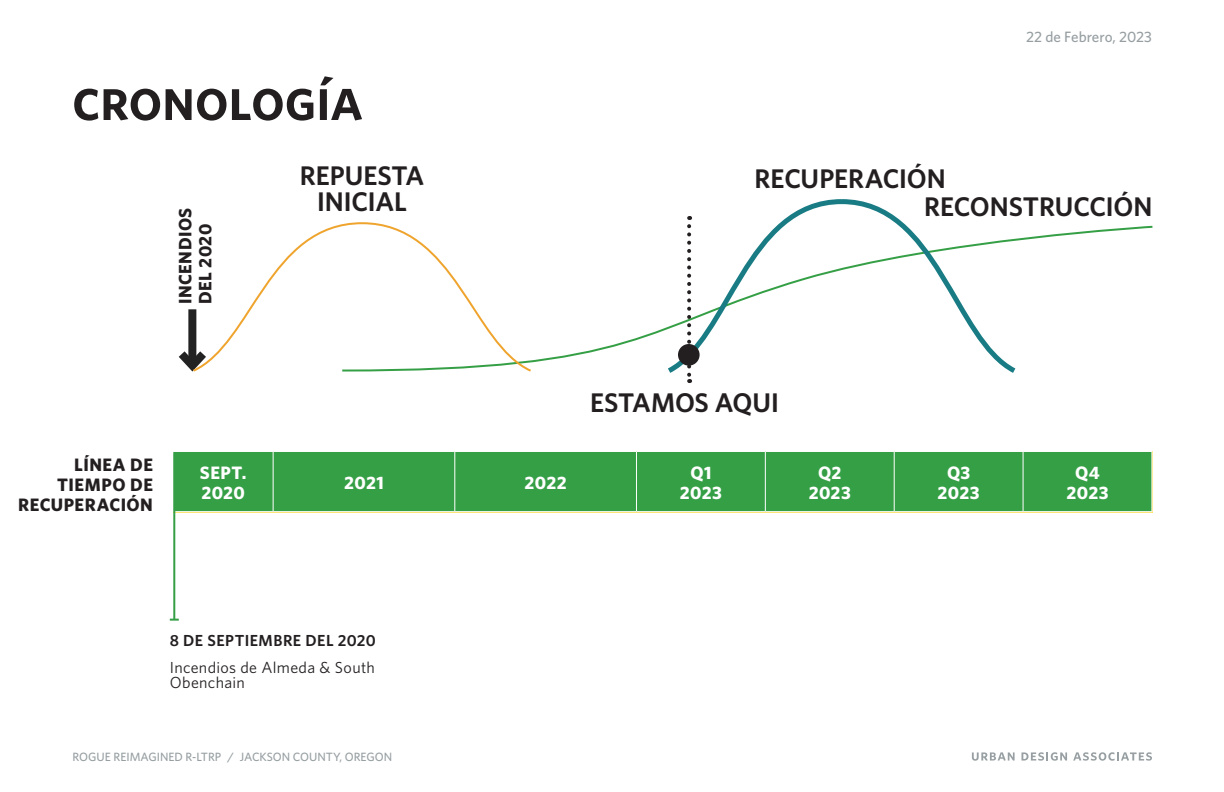
<style>
.page{position:relative;width:1224px;height:792px;background:#fff}
.page>*{position:absolute;margin:0;border:0;box-sizing:border-box;transform-origin:0 0}
.t1{font:600 60px "Whitney";letter-spacing:-.01em;color:#231f20}
.t2{font:600 27px/26px "Whitney";letter-spacing:-.005em;color:#231f20;text-align:center}
.t3{font:700 18px/20px "Whitney";letter-spacing:.025em;color:#231f20;text-align:right}
.t4{font:700 18px/20px "Whitney";letter-spacing:.015em;color:#fff;text-align:center}
.t5{font:16px/15px "Whitney";letter-spacing:.02em;color:#231f20}
.t6{font:600 16px "Whitney";letter-spacing:.025em;color:#231f20}
.t7{font:500 15px "Whitney";color:#979fa2}
.t8{font:500 12px "Whitney";color:#979fa2}
</style>
<div class="page">
<svg style="left:972px;top:752px;width:43px;height:9px"></svg>
<svg style="left:1022px;top:752px;width:45px;height:9px"></svg>
<svg style="left:1073px;top:752px;width:79px;height:9px"></svg>
<div style="left:175px;top:452px;width:976px;height:59px;background:#359f46"></div>
<hr style="left:273px;top:452px;width:1px;height:59px;background:#fff">
<hr style="left:454px;top:452px;width:1px;height:59px;background:#fff">
<hr style="left:636px;top:452px;width:1px;height:59px;background:#fff">
<hr style="left:765px;top:452px;width:1px;height:59px;background:#fff">
<hr style="left:894px;top:452px;width:1px;height:59px;background:#fff">
<hr style="left:1023px;top:452px;width:1px;height:59px;background:#fff">
<hr style="left:173px;top:452px;width:2px;height:168px;background:#359f46">
<svg style="left:170px;top:619px;width:9px;height:2px"></svg>
<svg style="left:533px;top:225px;width:620px;height:138px"></svg>
<div style="left:188px;top:309px;width:8px;height:57px;background:#222"></div>
<svg style="left:178px;top:343px;width:13px;height:27px"></svg>
<svg style="left:662px;top:199px;width:359px;height:176px"></svg>
<svg style="left:687px;top:226px;width:4px;height:157px"></svg>
<div style="left:678px;top:344px;width:22px;height:22px;background:#231f20;border-radius:50%"></div>
<svg style="left:191px;top:222px;width:342px;height:150px"></svg>
<h1 class="t1" style="left:72px;top:59px;width:292px">cronología</h1>
<p class="t3" style="left:175px;top:304px;width:98px;text-align:left;rotate:-90deg">INCENDIOS<br>DEL 2020</p>
<p class="t2" style="left:300px;top:162px;width:126px">REPUESTA<br>INICIAL</p>
<p class="t2" style="left:755px;top:165px;width:193px">RECUPERACIÓN</p>
<p class="t7" style="left:1026px;top:27px;width:127px">22 de Febrero, 2023</p>
<p class="t2" style="left:590px;top:390px;width:190px">ESTAMOS AQUI</p>
<p class="t2" style="left:924px;top:193px;width:230px">RECONSTRUCCIÓN</p>
<p class="t3" style="left:18px;top:454px;width:136px">LÍNEA DE<br>TIEMPO DE<br>RECUPERACIÓN</p>
<p class="t4" style="left:200px;top:462px;width:48px;text-align:left">SEPT.<br>2020</p>
<p class="t4" style="left:344px;top:472px;width:41px">2021</p>
<p class="t4" style="left:525px;top:472px;width:44px">2022</p>
<p class="t4" style="left:680px;top:462px;width:44px">Q1<br>2023</p>
<p class="t4" style="left:809px;top:462px;width:44px">Q2<br>2023</p>
<p class="t4" style="left:938px;top:462px;width:44px">Q3<br>2023</p>
<p class="t4" style="left:1067px;top:462px;width:44px">Q4<br>2023</p>
<p class="t6" style="left:170px;top:630px;width:208px">8 DE SEPTIEMBRE DEL 2020</p>
<p class="t5" style="left:170px;top:659px;width:207px">Incendios de Almeda &amp; South<br>Obenchain</p>
<p class="t8" style="left:72px;top:749px;width:321px">ROGUE REIMAGINED R-LTRP / JACKSON COUNTY, OREGON</p>
</div>
